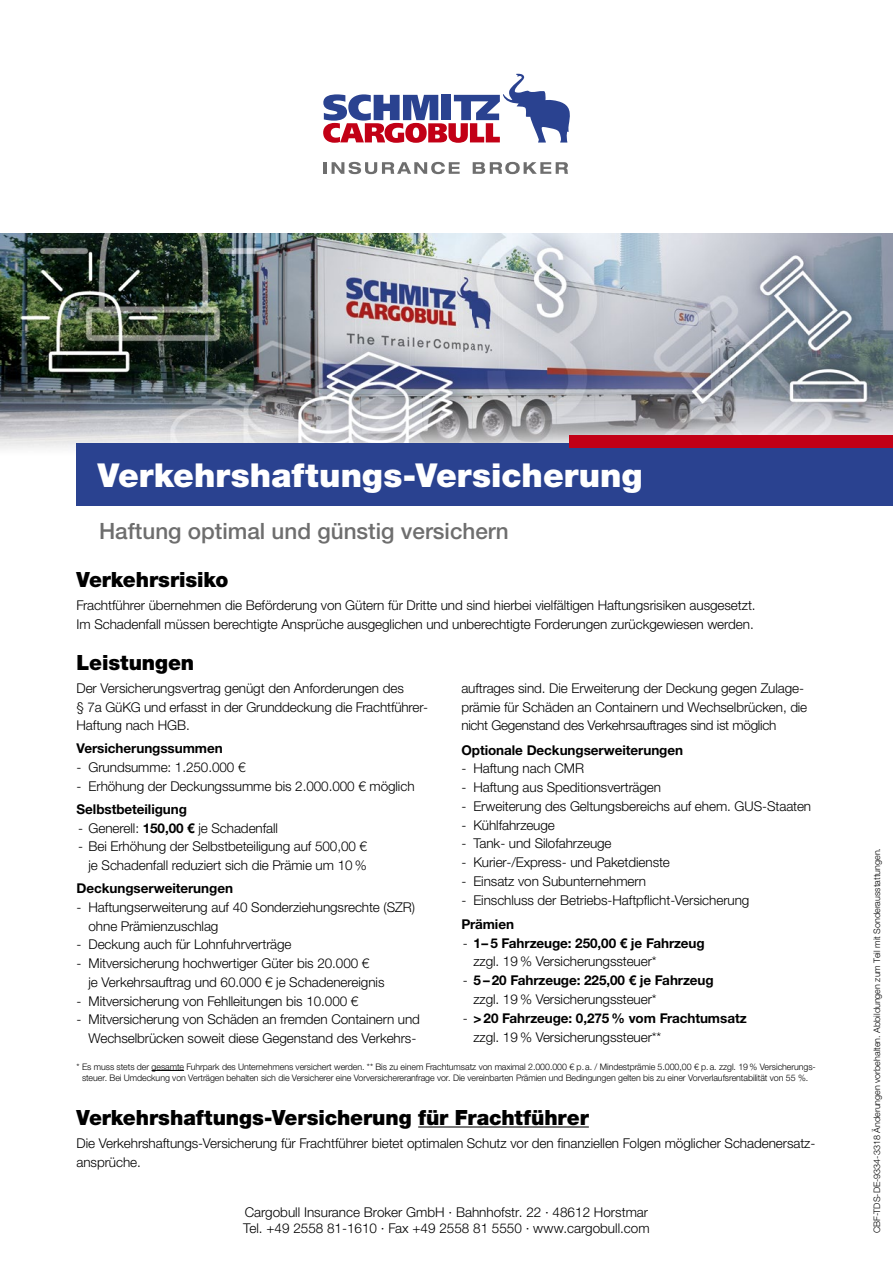
<style>
.page{position:relative;width:893px;height:1263px;background:#fff}
.page>*{position:absolute;margin:0;border:0;box-sizing:border-box;transform-origin:0 0}
.t1{font:900 33px "Helvetica Neue LTW1 G";letter-spacing:.005em;color:#fff}
.t2{font:500 22.5px "Helvetica Neue LTW1 G";color:#6e6e6e}
.t3{font:900 21px "Helvetica Neue LTW1 G";letter-spacing:-.005em;color:#000}
.t4{font:300 13.5px/18.8px "Helvetica Neue LTW1 G";letter-spacing:-.005em;color:#000}
.t5{font:700 13.5px/18.8px "Helvetica Neue LTW1 G";letter-spacing:-.005em;color:#000}
.t6{font:300 9px/11.2px "Helvetica Neue LTW1 G";letter-spacing:-.005em;color:#000;text-align:center}
.s1{font-weight:700}
.s2{font-weight:300}
</style>
<div class="page">
<img style="left:0;top:234px;width:893px;height:272px">
<div style="left:77px;top:443px;width:816px;height:62px;background:#2a4290"></div>
<hr style="left:418px;top:1126px;width:171px;height:1px;background:#000">
<hr style="left:152px;top:1070px;width:32px;height:1px;background:#000">
<div style="left:570px;top:435px;width:323px;height:13px;background:#c20016"></div>
<svg style="left:323px;top:74px;width:247px;height:69px"></svg>
<svg style="left:324px;top:162px;width:136px;height:12px"></svg>
<svg style="left:473px;top:162px;width:95px;height:12px"></svg>
<h1 class="t1" style="left:98px;top:455px;width:546px">Verkehrshaftungs-Versicherung</h1>
<h2 class="t2" style="left:99px;top:518px;width:411px">Haftung optimal und günstig versichern</h2>
<h3 class="t3" style="left:77px;top:567px;width:153px">Verkehrsrisiko</h3>
<p class="t4" style="left:77px;top:596px;width:681px">Frachtführer übernehmen die Beförderung von Gütern für Dritte und sind hierbei vielfältigen Haftungsrisiken ausgesetzt.<br>Im Schadenfall müssen berechtigte Ansprüche ausgeglichen und unberechtigte Forderungen zurückgewiesen werden.</p>
<h3 class="t3" style="left:77px;top:650px;width:119px">Leistungen</h3>
<p class="t4" style="left:77px;top:679px;width:353px">Der Versicherungsvertrag genügt den Anforderungen des<br>§ 7a GüKG und erfasst in der Grunddeckung die Frachtführer-<br>Haftung nach HGB.</p>
<p class="t5" style="left:77px;top:739px;width:148px">Versicherungssummen</p>
<p class="t4" style="left:77px;top:758px;width:171px">- Grundsumme: 1.250.000 €</p>
<p class="t4" style="left:77px;top:777px;width:340px">- Erhöhung der Deckungssumme bis 2.000.000 € möglich</p>
<p class="t5" style="left:77px;top:800px;width:112px">Selbstbeteiligung</p>
<p class="t4" style="left:78px;top:818px;width:202px">- Generell: <span class="s1">150,00 €</span> je Schadenfall</p>
<p class="t4" style="left:78px;top:837px;width:291px;text-align:right">- Bei Erhöhung der Selbstbeteiligung auf 500,00 € je Schadenfall reduziert sich die Prämie um 10 %</p>
<p class="t5" style="left:77px;top:879px;width:158px">Deckungserweiterungen</p>
<p class="t4" style="left:89px;top:898px;width:328px;text-indent:-12px">- Haftungserweiterung auf 40 Sonderziehungsrechte (SZR) ohne Prämienzuschlag</p>
<p class="t4" style="left:77px;top:935px;width:217px">- Deckung auch für Lohnfuhrverträge</p>
<p class="t4" style="left:89px;top:954px;width:297px;text-indent:-12px">- Mitversicherung hochwertiger Güter bis 20.000 €<br>je Verkehrsauftrag und 60.000 € je Schadenereignis</p>
<p class="t4" style="left:77px;top:991px;width:283px">- Mitversicherung von Fehlleitungen bis 10.000 €</p>
<p class="t4" style="left:77px;top:1010px;width:345px;text-align:right">- Mitversicherung von Schäden an fremden Containern und<br>Wechselbrücken soweit diese Gegenstand des Verkehrs-</p>
<p class="t4" style="left:461px;top:679px;width:347px">auftrages sind. Die Erweiterung der Deckung gegen Zulage&shy;prämie für Schäden an Containern und Wechselbrücken, die nicht Gegenstand des Verkehrsauftrages sind ist möglich</p>
<p class="t5" style="left:461px;top:740px;width:223px">Optionale Deckungserweiterungen</p>
<p class="t4" style="left:461px;top:759px;width:124px">- Haftung nach CMR</p>
<p class="t4" style="left:461px;top:778px;width:201px">- Haftung aus Speditionsverträgen</p>
<p class="t4" style="left:461px;top:797px;width:351px">- Erweiterung des Geltungsbereichs auf ehem. GUS-Staaten</p>
<p class="t4" style="left:461px;top:815px;width:95px">- Kühlfahrzeuge</p>
<p class="t4" style="left:461px;top:834px;width:152px">- Tank- und Silofahrzeuge</p>
<p class="t4" style="left:461px;top:853px;width:210px">- Kurier-/Express- und Paketdienste</p>
<p class="t4" style="left:461px;top:872px;width:186px">- Einsatz von Subunternehmern</p>
<p class="t4" style="left:461px;top:890px;width:290px">- Einschluss der Betriebs-Haftpflicht-Versicherung</p>
<p class="t5" style="left:461px;top:915px;width:54px">Prämien</p>
<p class="t5" style="left:473px;top:933px;width:233px;text-indent:-11px"><span class="s2">-</span> 1– 5 Fahrzeuge: 250,00 € je Fahrzeug <span class="s2">zzgl. 19 % Versicherungssteuer*</span></p>
<p class="t5" style="left:473px;top:971px;width:242px;text-indent:-11px"><span class="s2">-</span> 5 – 20 Fahrzeuge: 225,00 € je Fahrzeug <span class="s2">zzgl. 19 % Versicherungssteuer*</span></p>
<p class="t5" style="left:473px;top:1008px;width:275px;text-indent:-11px"><span class="s2">-</span> &gt; 20 Fahrzeuge: 0,275 % vom Frachtumsatz <span class="s2">zzgl. 19 % Versicherungssteuer**</span></p>
<p class="t6" style="left:77px;top:1061px;width:741px">* Es muss stets der gesamte Fuhrpark des Unternehmens versichert werden. ** Bis zu einem Frachtumsatz von maximal 2.000.000 € p. a. / Mindestprämie 5.000,00 € p. a. zzgl. 19 % Versicherungs&shy;steuer. Bei Umdeckung von Verträgen behalten sich die Versicherer eine Vorversichereranfrage vor. Die vereinbarten Prämien und Bedingungen gelten bis zu einer Vorverlaufsrentabilität von 55 %.</p>
<h3 class="t3" style="left:77px;top:1105px;width:514px">Verkehrshaftungs-Versicherung für Frachtführer</h3>
<p class="t4" style="left:77px;top:1134px;width:740px">Die Verkehrshaftungs-Versicherung für Frachtführer bietet optimalen Schutz vor den finanziellen Folgen möglicher Schadenersatz&shy;ansprüche.</p>
<p class="t4" style="left:243px;top:1203px;width:408px;line-height:16.5px">Cargobull Insurance Broker GmbH · Bahnhofstr. 22 · 48612 Horstmar<br>Tel. +49 2558 81-1610 · Fax +49 2558 81 5550 · www.cargobull.com</p>
<p class="t6" style="left:871px;top:1233px;width:387px;rotate:-90deg">CBF-TDS-DE-9334-3318 Änderungen vorbehalten. Abbildungen zum Teil mit Sonderausstattungen.</p>
</div>
